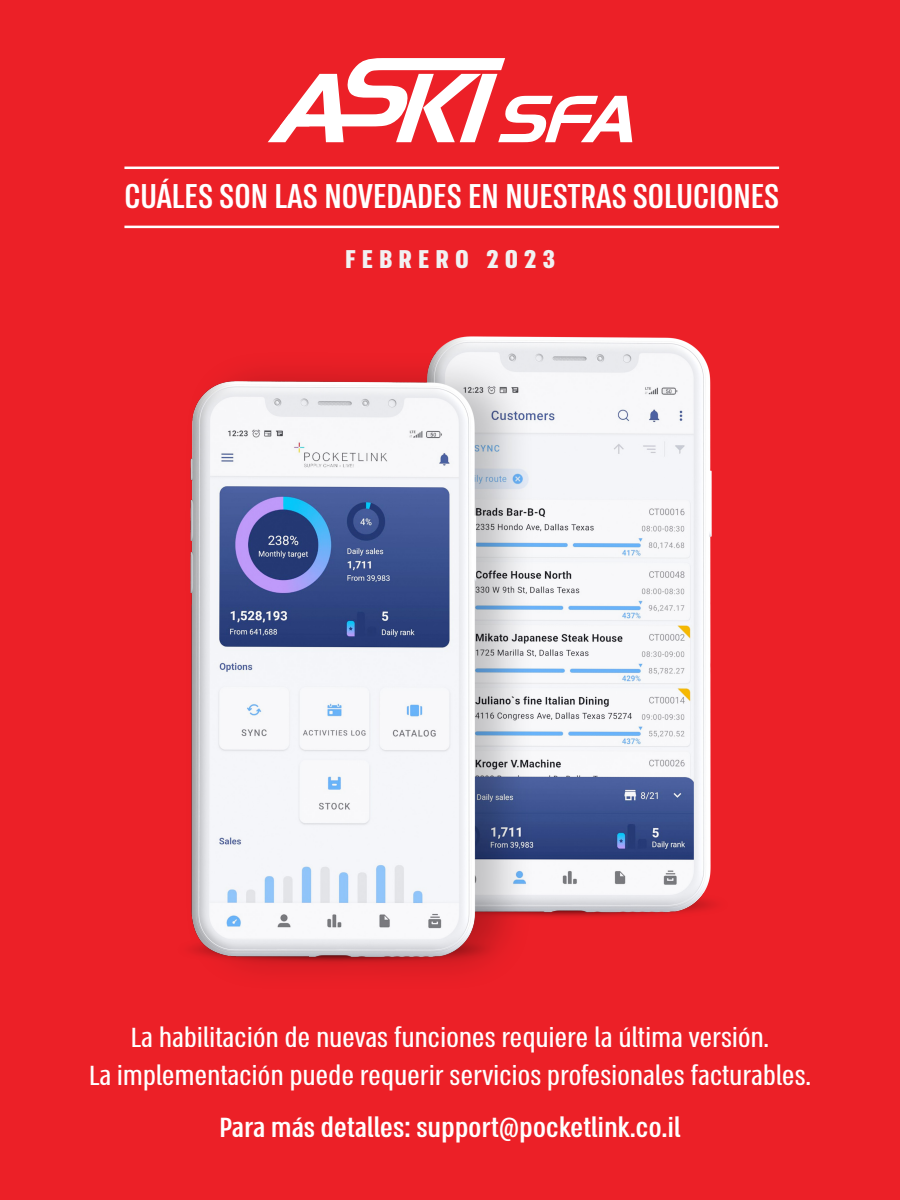
<style>
.page{position:relative;width:900px;height:1200px;background:#ec2027}
.page>*{position:absolute;margin:0;border:0;box-sizing:border-box;transform-origin:0 0}
.t1{font:500 39.62px "Almoni Tzar M Lv 5 AAA";color:#fff}
.t2{font:500 31.88px "Almoni Tzar M Lv 5 AAA";letter-spacing:.01em;color:#fff;scale:1.05 1}
.t3{font:31.81px/38.1px "Almoni Tzar M Lv 5 AAA";letter-spacing:.01em;color:#fff;text-align:center;scale:1.05 1}
.t4{font:700 29.56px "Almoni Tzar M Lv 5 AAA";letter-spacing:.2em;color:#f1f1f2;scale:1.05 1}
</style>
<div class="page">
<svg style="left:268px;top:58px;width:364px;height:84px"></svg>
<hr style="left:124px;top:167px;width:655px;height:2px;background:#fff">
<hr style="left:124px;top:226px;width:655px;height:2px;background:#fff">
<img style="left:190px;top:336px;width:525px;height:636px">
<p class="t1" style="left:124px;top:172px;width:656px">CUÁLES SON LAS NOVEDADES EN NUESTRAS SOLUCIONES</p>
<p class="t4" style="left:345px;top:241px;width:119px">FEBRERO</p>
<p class="t4" style="left:486px;top:241px;width:67px">2023</p>
<p class="t3" style="left:89px;top:1017px;width:689px">La habilitación de nuevas funciones requiere la última versión.<br>La implementación puede requerir servicios profesionales facturables.</p>
<p class="t2" style="left:219px;top:1108px;width:441px">Para más detalles: support@pocketlink c o. i l.</p>
</div>
